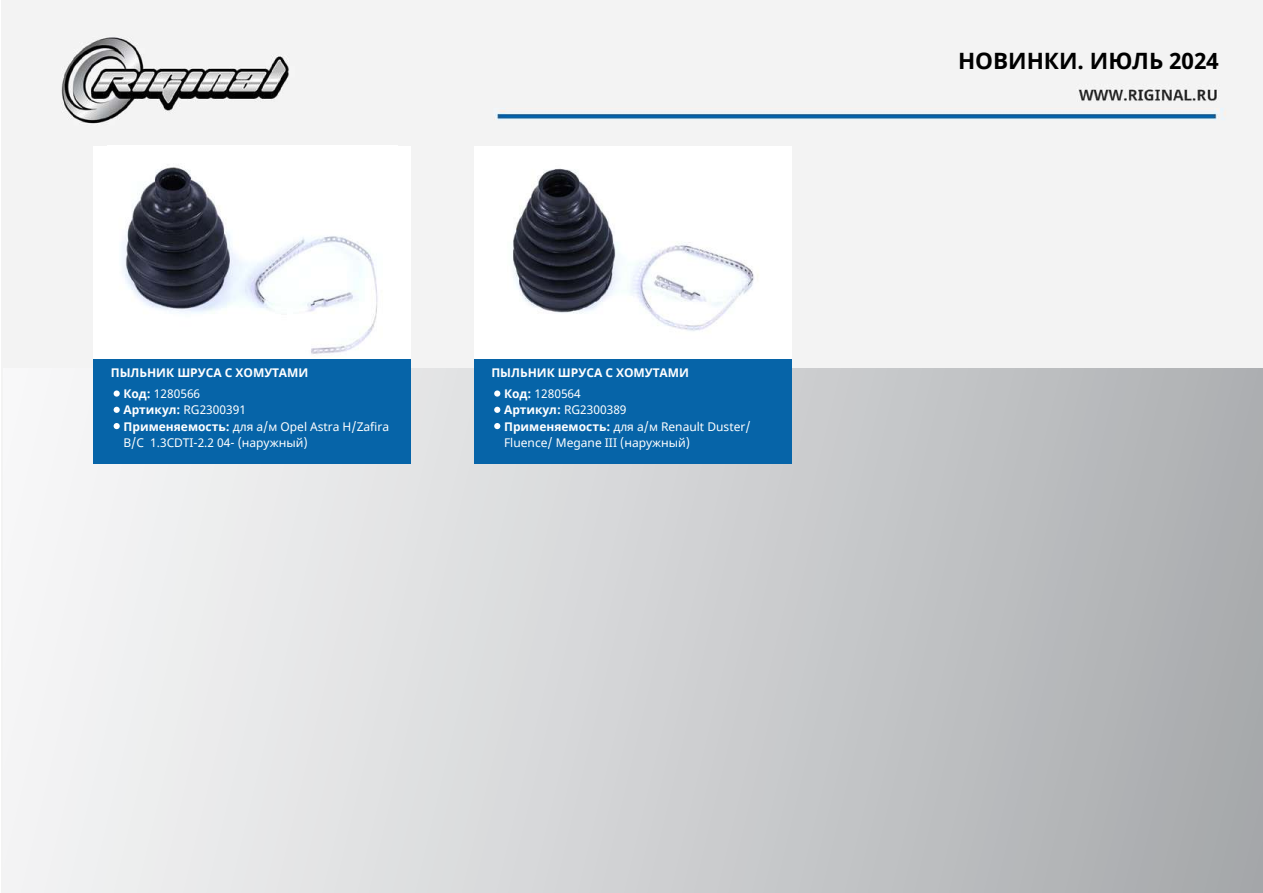
<style>
.page{position:relative;width:1263px;height:893px;background:#fff}
.page>*{position:absolute;margin:0;border:0;box-sizing:border-box;transform-origin:0 0}
.t1{font:700 22.5px "Noto Sans";color:#000}
.t2{font:12px/16.5px "Noto Sans";color:#fff}
.t3{font:700 12px "Noto Sans";color:#fff}
.s1{font-weight:700}
</style>
<div class="page">
<div style="left:2px;top:0;width:1261px;height:893px;background:#f3f3f3"></div>
<div style="left:3px;top:368px;width:1260px;height:525px;background:linear-gradient(to right,#f8f9f9,#abadb0)"></div>
<div style="left:94px;top:146px;width:317px;height:317px;background:#fff"></div>
<div style="left:474px;top:146px;width:318px;height:317px;background:#fff"></div>
<img style="left:122px;top:167px;width:256px;height:187px">
<img style="left:513px;top:168px;width:245px;height:163px">
<div style="left:94px;top:359px;width:317px;height:104px;background:#0664a8"></div>
<div style="left:474px;top:359px;width:318px;height:104px;background:#0664a8"></div>
<div style="left:114px;top:390px;width:6px;height:7px;background:#fff;border-radius:50%"></div>
<svg style="left:114px;top:407px;width:6px;height:6px"></svg>
<svg style="left:114px;top:423px;width:6px;height:6px"></svg>
<div style="left:494px;top:390px;width:6px;height:7px;background:#fff;border-radius:50%"></div>
<svg style="left:494px;top:407px;width:6px;height:6px"></svg>
<svg style="left:494px;top:423px;width:6px;height:6px"></svg>
<p class="t3" style="left:111px;top:364px;width:199px">ПЫЛЬНИК ШРУСА С ХОМУТАМИ</p>
<p class="t2" style="left:123px;top:386px;width:267px"><span class="s1">Код:</span> 1280566<br><span class="s1">Артикул:</span> RG2300391<br><span class="s1">Применяемость:</span> для а/м Opel Astra H/Zafira<br>B/C 1.3CDTI-2.2 04- (наружный)</p>
<p class="t3" style="left:491px;top:364px;width:199px">ПЫЛЬНИК ШРУСА С ХОМУТАМИ</p>
<p class="t2" style="left:504px;top:386px;width:248px"><span class="s1">Код:</span> 1280564<br><span class="s1">Артикул:</span> RG2300389<br><span class="s1">Применяемость:</span> для а/м Renault Duster/<br>Fluence/ Megane III (наружный)</p>
<h1 class="t1" style="left:958px;top:45px;width:262px">НОВИНКИ. ИЮЛЬ 2024</h1>
</div>
